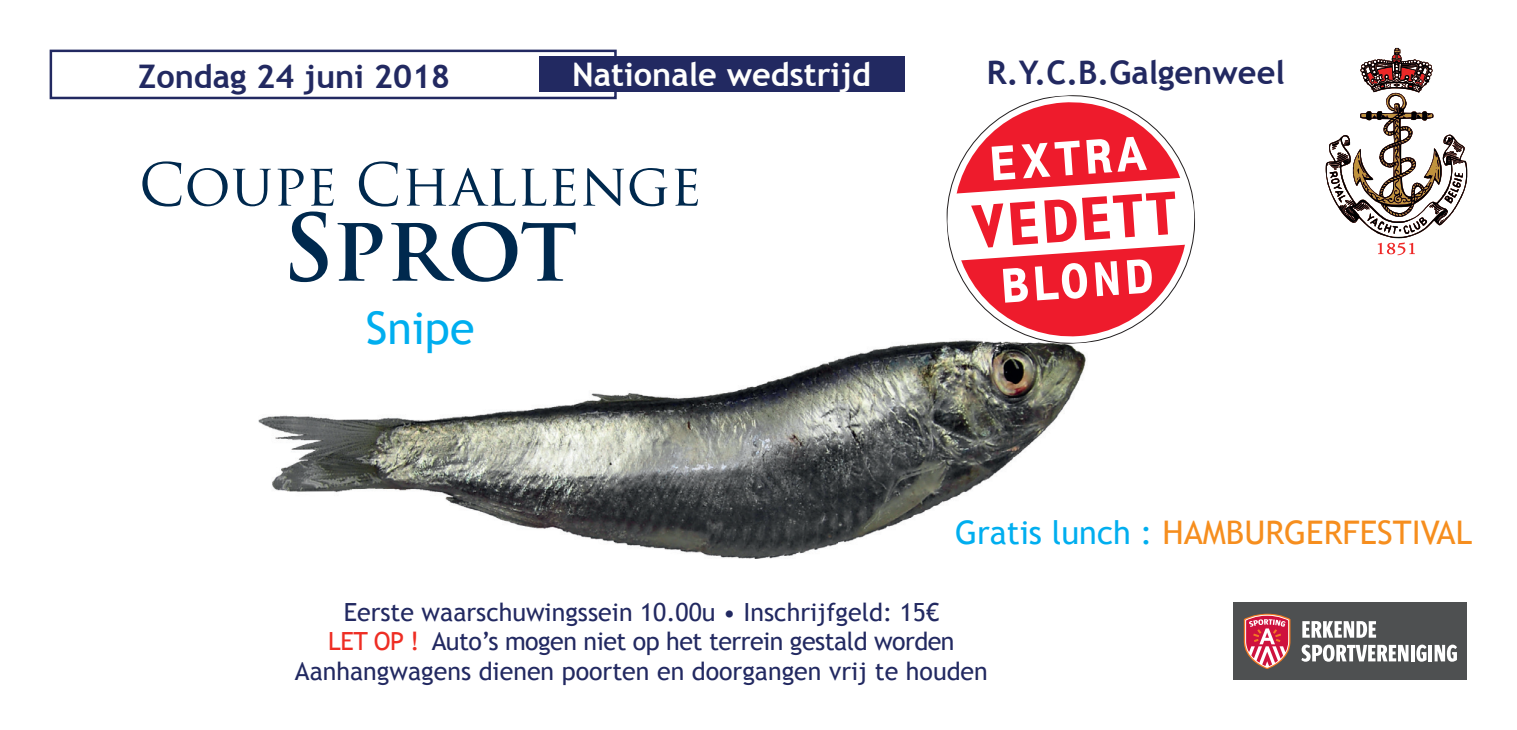
<style>
.page{position:relative;width:1517px;height:730px;background:#fff}
.page>*{position:absolute;margin:0;border:0;box-sizing:border-box;transform-origin:0 0}
.t1{font:700 90px "Trajan Pro";letter-spacing:-.01em;color:#00294e}
.t2{font:57.5px "Trajan Pro";color:#00294e}
.t3{font:45px "Trebuchet MS";color:#00aeef}
.t4{font:700 32.5px "Trebuchet MS";color:#222961}
.t5{font:32.5px "Trebuchet MS";color:#f68e1e}
.t6{font:700 32.5px "Trebuchet MS";color:#fefefd}
.t7{font:25px "Trebuchet MS";color:#222961}
.t8{font:25px "Trebuchet MS";letter-spacing:-.02em;color:#222961}
.s1{color:#00aeef}
.s2{color:#ee2d23}
</style>
<div class="page">
<svg style="left:1325px;top:48px;width:142px;height:207px"></svg>
<div style="left:1233px;top:602px;width:234px;height:78px;background:#4e5051"></div>
<svg style="left:1243px;top:614px;width:47px;height:55px"></svg>
<svg style="left:1302px;top:621px;width:74px;height:17px"></svg>
<svg style="left:1301px;top:645px;width:107px;height:17px"></svg>
<svg style="left:1411px;top:645px;width:3px;height:16px"></svg>
<svg style="left:1416px;top:645px;width:10px;height:17px"></svg>
<hr style="left:1428px;top:645px;width:4px;height:16px;background:#fff">
<svg style="left:1434px;top:645px;width:23px;height:17px"></svg>
<div style="left:50px;top:50px;width:567px;height:49px;border:2px solid #222961"></div>
<div style="left:539px;top:57px;width:365px;height:35px;background:#222961"></div>
<img style="left:258px;top:341px;width:828px;height:218px">
<svg style="left:939px;top:341px;width:147px;height:10px"></svg>
<svg style="left:942px;top:95px;width:253px;height:253px"></svg>
<h3 class="t4" style="left:138px;top:56px;width:313px">Zondag 24 juni 2018</h3>
<h3 class="t6" style="left:572px;top:55px;width:300px">Nationale wedstrijd</h3>
<h3 class="t4" style="left:987px;top:52px;width:299px">R.Y.C.B.Galgenweel</h3>
<h2 class="t2" style="left:139px;top:148px;width:564px">COUPE CHALLENGE</h2>
<h1 class="t1" style="left:282px;top:192px;width:297px">Sprot</h1>
<h3 class="t3" style="left:366px;top:301px;width:110px">Snipe</h3>
<h3 class="t5" style="left:955px;top:514px;width:518px"><span class="s1">Gratis lunch :</span> HAMBURGERFESTIVAL</h3>
<p class="t7" style="left:344px;top:597px;width:597px">Eerste waarschuwingssein 10.00u • Inschrijfgeld: 15€</p>
<p class="t7" style="left:295px;top:656px;width:694px">Aanhangwagens dienen poorten en doorgangen vrij te houden</p>
<p class="t8" style="left:328px;top:627px;width:628px"><span class="s2">LET OP !</span> Auto’s mogen niet op het terrein gestald worden</p>
</div>
